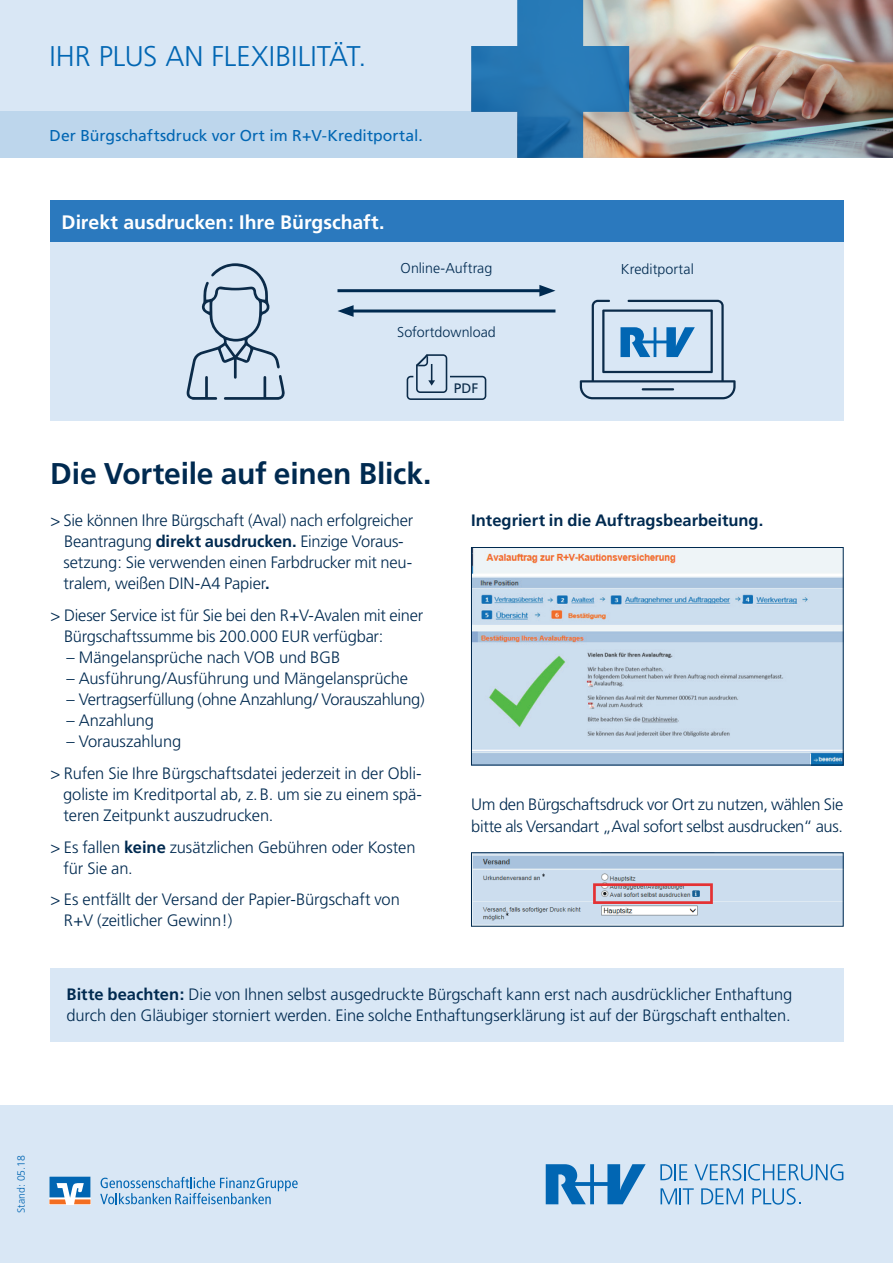
<style>
.page{position:relative;width:893px;height:1263px;background:#fff}
.page>*{position:absolute;margin:0;border:0;box-sizing:border-box;transform-origin:0 0}
.t1{font:700 30px "Frutiger";letter-spacing:-.005em;color:#002a50}
.t2{font:300 28.5px "Frutiger";color:#0166b3}
.t3{font:700 19.5px "Frutiger";color:#fff}
.t4{font:300 16.5px/21px "Frutiger";letter-spacing:-.01em;color:#002a50}
.t5{font:700 16.5px "Frutiger";color:#002a50}
.t6{font:15.75px "Frutiger";letter-spacing:.005em;color:#0166b3}
.t7{font:300 14.25px "Frutiger";letter-spacing:.005em;color:#002a50}
.t8{font:13.8px "Frutiger";color:#0b2b49}
.t9{font:300 10.5px "Frutiger";color:#0166b3}
.s1{font-weight:700}
</style>
<div class="page">
<div style="left:0;top:1106px;width:893px;height:157px;background:#d9e7f5"></div>
<svg style="left:100px;top:1177px;width:198px;height:27px"></svg>
<svg style="left:50px;top:1177px;width:40px;height:27px"></svg>
<svg style="left:660px;top:1164px;width:27px;height:16px"></svg>
<svg style="left:694px;top:1164px;width:149px;height:16px"></svg>
<svg style="left:660px;top:1188px;width:34px;height:16px"></svg>
<svg style="left:701px;top:1188px;width:42px;height:16px"></svg>
<svg style="left:546px;top:1164px;width:100px;height:40px"></svg>
<svg style="left:752px;top:1188px;width:49px;height:17px"></svg>
<div style="left:0;top:0;width:893px;height:158px;background:#d9e7f5"></div>
<div style="left:0;top:112px;width:893px;height:46px;background:#bdd6ec"></div>
<img style="left:629px;top:0;width:264px;height:158px">
<svg style="left:471px;top:0;width:158px;height:158px"></svg>
<div style="left:50px;top:200px;width:793px;height:42px;background:#2b79be"></div>
<div style="left:50px;top:242px;width:793px;height:179px;background:#d9e7f5"></div>
<hr style="left:337px;top:289px;width:208px;height:3px;background:#002a50">
<svg style="left:539px;top:285px;width:16px;height:12px"></svg>
<hr style="left:348px;top:309px;width:207px;height:3px;background:#002a50">
<svg style="left:337px;top:305px;width:17px;height:12px"></svg>
<svg style="left:407px;top:354px;width:79px;height:46px"></svg>
<svg style="left:186px;top:263px;width:99px;height:137px"></svg>
<svg style="left:580px;top:300px;width:155px;height:99px"></svg>
<img style="left:473px;top:549px;width:368px;height:214px">
<div style="left:471px;top:547px;width:372px;height:218px;border:1px solid #002a50"></div>
<div style="left:50px;top:968px;width:793px;height:74px;background:#d9e7f5"></div>
<img style="left:473px;top:854px;width:368px;height:70px">
<div style="left:471px;top:852px;width:372px;height:74px;border:1px solid #002a50"></div>
<h2 class="t2" style="left:50px;top:40px;width:318px">IHR PLUS AN FLEXIBILITÄT.</h2>
<p class="t6" style="left:50px;top:126px;width:375px">Der Bürgschaftsdruck vor Ort im R+V-Kreditportal.</p>
<p class="t3" style="left:62px;top:210px;width:324px">Direkt ausdrucken: Ihre Bürgschaft.</p>
<p class="t7" style="left:401px;top:260px;width:93px">Online-Auftrag</p>
<p class="t7" style="left:621px;top:261px;width:74px">Kreditportal</p>
<p class="t7" style="left:397px;top:324px;width:100px">Sofortdownload</p>
<p class="t8" style="left:454px;top:380px;width:26px">PDF</p>
<h1 class="t1" style="left:50px;top:456px;width:383px">Die Vorteile auf einen Blick.</h1>
<p class="t4" style="left:63px;top:510px;width:351px;text-indent:-13px">&gt; Sie können Ihre Bürgschaft (Aval) nach erfolgreicher Beantragung <span class="s1">direkt ausdrucken.</span> Einzige Voraus&shy;setzung: Sie verwenden einen Farbdrucker mit neu&shy;tralem, weißen DIN-A4 Papier<span class="s1">.</span></p>
<p class="t4" style="left:64px;top:605px;width:361px;text-indent:-14px">&gt; Dieser Service ist für Sie bei den R+V-Avalen mit einer<br>Bürgschaftssumme bis 200.000 EUR verfügbar:</p>
<p class="t4" style="left:67px;top:647px;width:275px">– Mängelansprüche nach VOB und BGB</p>
<p class="t4" style="left:67px;top:668px;width:343px">– Ausführung/Ausführung und Mängelansprüche</p>
<p class="t4" style="left:67px;top:689px;width:360px">– Vertragserfüllung (ohne Anzahlung/ Vorauszahlung)</p>
<p class="t4" style="left:67px;top:710px;width:89px">– Anzahlung</p>
<p class="t4" style="left:50px;top:726px;width:373px;line-height:31.5px;text-indent:16px">– Vorauszahlung<br>&gt; Rufen Sie Ihre Bürgschaftsdatei jederzeit in der Obli-</p>
<p class="t4" style="left:63px;top:784px;width:360px">goliste im Kreditportal ab, z.B. um sie zu einem spä&shy;teren Zeitpunkt auszudrucken.</p>
<p class="t4" style="left:64px;top:836px;width:353px;text-indent:-13px">&gt; Es fallen <span class="s1">keine</span> zusätzlichen Gebühren oder Kosten für Sie an.</p>
<p class="t4" style="left:64px;top:889px;width:338px;text-indent:-13px">&gt; Es entfällt der Versand der Papier-Bürgschaft von<br>R+V (zeitlicher Gewinn!)</p>
<p class="t5" style="left:471px;top:511px;width:294px">Integriert in die Auftragsbearbeitung.</p>
<p class="t4" style="left:471px;top:794px;width:374px">Um den Bürgschaftsdruck vor Ort zu nutzen, wählen Sie bitte als Versandart „Aval sofort selbst ausdrucken“ aus.</p>
<p class="t4" style="left:67px;top:984px;width:727px"><span class="s1">Bitte beachten:</span> Die von Ihnen selbst ausgedruckte Bürgschaft kann erst nach ausdrücklicher Enthaftung durch den Gläubiger storniert werden. Eine solche Enthaftungserklärung ist auf der Bürgschaft enthalten.</p>
<p class="t9" style="left:15px;top:1213px;width:59px;rotate:-90deg">Stand: 05.18</p>
</div>
